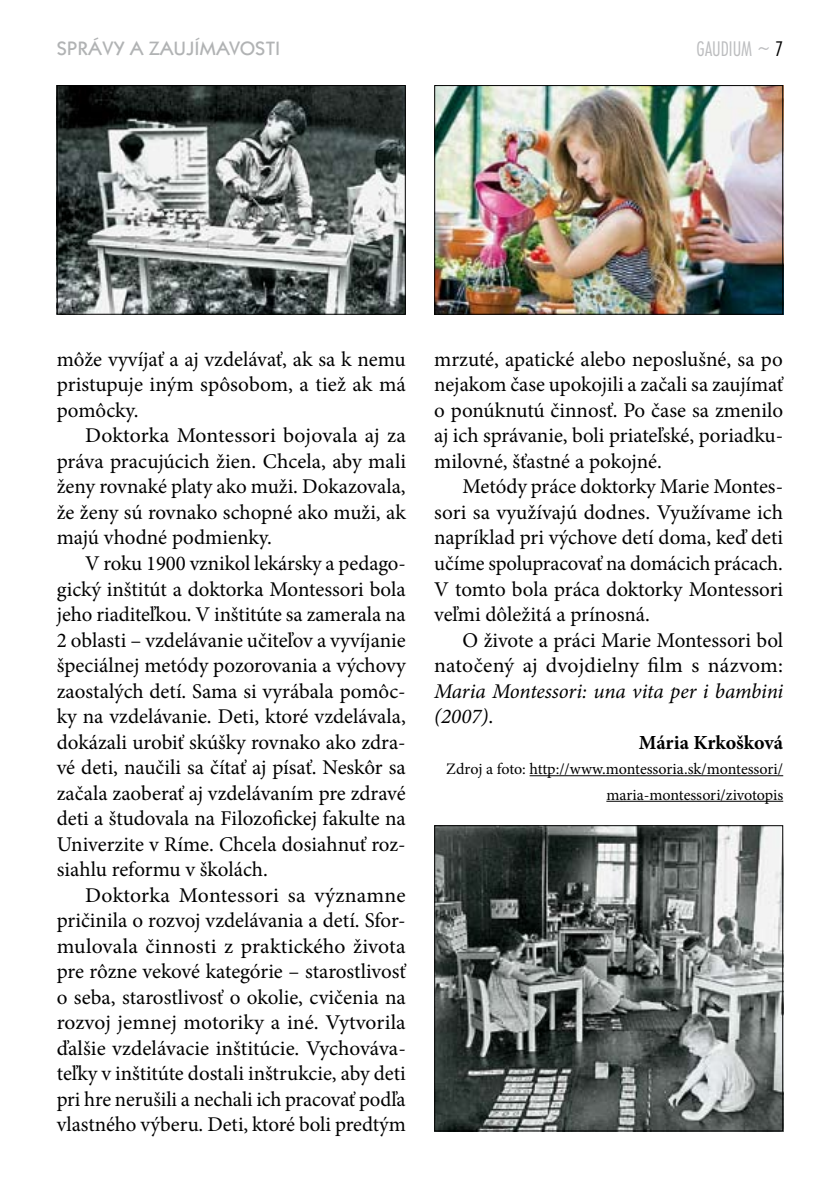
<style>
.page{position:relative;width:840px;height:1191px;background:#fff}
.page>*{position:absolute;margin:0;border:0;box-sizing:border-box;transform-origin:0 0}
.t1{font:22px "Futura TEE Ligh Cond";color:#bcbdbf}
.t2{font:21px/25.6px "Minion Pro";color:#000;text-align:justify}
.t3{font:italic 21px/25.6px "Minion Pro";letter-spacing:-.01em;color:#000}
.t4{font:500 20px "Kabel Itc TEE";color:#b1b3b4}
.t5{font:700 20px "Minion Pro";color:#000}
.t6{font:16px/25.6px "Minion Pro";letter-spacing:-.005em;color:#000;text-align:right}
.s1{color:#000}
.s2{font-style:normal}
</style>
<div class="page">
<hr style="left:529px;top:775px;width:253px;height:1px;background:#000">
<hr style="left:606px;top:801px;width:176px;height:1px;background:#000">
<img style="left:59px;top:87px;width:344px;height:226px">
<div style="left:57px;top:85px;width:348px;height:230px;border:1px solid #000"></div>
<img style="left:436px;top:87px;width:344px;height:226px">
<div style="left:434px;top:85px;width:348px;height:230px;border:1px solid #000"></div>
<img style="left:436px;top:827px;width:344px;height:302px">
<div style="left:434px;top:825px;width:348px;height:306px;border:1px solid #000"></div>
<p class="t4" style="left:57px;top:36px;width:225px">SP RÁVY A ZAUJ ÍMAVOSTI</p>
<p class="t1" style="left:696px;top:36px;width:88px">GAUDIUM ~ <span class="s1">7</span></p>
<p class="t2" style="left:57px;top:346px;width:350px">môže vyvíjať a aj vzdelávať, ak sa k nemu pristupuje iným spôsobom, a tiež ak má pomôcky.</p>
<p class="t2" style="left:57px;top:423px;width:350px;text-indent:28px">Doktorka Montessori bojovala aj za práva pracujúcich žien. Chcela, aby mali ženy rovnaké platy ako muži. Dokazovala, že ženy sú rovnako schopné ako muži, ak majú vhodné podmienky.</p>
<p class="t2" style="left:57px;top:550px;width:350px;text-indent:28px">V roku 1900 vznikol lekársky a pedago&shy;gický inštitút a doktorka Montessori bola jeho riaditeľkou. V inštitúte sa zamerala na 2 oblasti – vzdelávanie učiteľov a vyvíjanie špeciálnej metódy pozorovania a výchovy zaostalých detí. Sama si vyrábala pomôc&shy;ky na vzdelávanie. Deti, ktoré vzdelávala, dokázali urobiť skúšky rovnako ako zdra&shy;vé deti, naučili sa čítať aj písať. Neskôr sa začala zaoberať aj vzdelávaním pre zdravé deti a študovala na Filozofickej fakulte na Univerzite v Ríme. Chcela dosiahnuť roz&shy;siahlu reformu v školách.</p>
<p class="t2" style="left:57px;top:882px;width:350px;text-indent:28px">Doktorka Montessori sa významne pričinila o rozvoj vzdelávania a detí. Sfor&shy;mulovala činnosti z praktického života pre rôzne vekové kategórie – starostlivosť o seba, starostlivosť o okolie, cvičenia na rozvoj jemnej motoriky a iné. Vytvorila ďalšie vzdelávacie inštitúcie. Vychováva&shy;teľky v inštitúte dostali inštrukcie, aby deti pri hre nerušili a nechali ich pracovať podľa vlastného výberu. Deti, ktoré boli predtým</p>
<p class="t2" style="left:434px;top:346px;width:350px">mrzuté, apatické alebo neposlušné, sa po nejakom čase upokojili a začali sa zaujímať o ponúknutú činnosť. Po čase sa zmenilo aj ich správanie, boli priateľské, poriadku&shy;milovné, šťastné a pokojné.</p>
<p class="t2" style="left:434px;top:474px;width:350px;text-indent:28px">Metódy práce doktorky Marie Montes&shy;sori sa využívajú dodnes. Využívame ich napríklad pri výchove detí doma, keď deti učíme spolupracovať na domácich prácach.<br>V tomto bola práca doktorky Montessori veľmi dôležitá a prínosná.</p>
<p class="t2" style="left:434px;top:627px;width:350px;text-align:right">O živote a práci Marie Montessori bol natočený aj dvojdielny film s názvom:</p>
<p class="t3" style="left:434px;top:678px;width:350px">Maria Montessori: una vita per i bambini (2007)<span class="s2">.</span></p>
<p class="t5" style="left:638px;top:728px;width:146px">Mária Krkošková</p>
<p class="t6" style="left:446px;top:756px;width:338px">Zdroj a foto: http://www.montessoria.sk/montessori/ maria-montessori/zivotopis</p>
</div>
